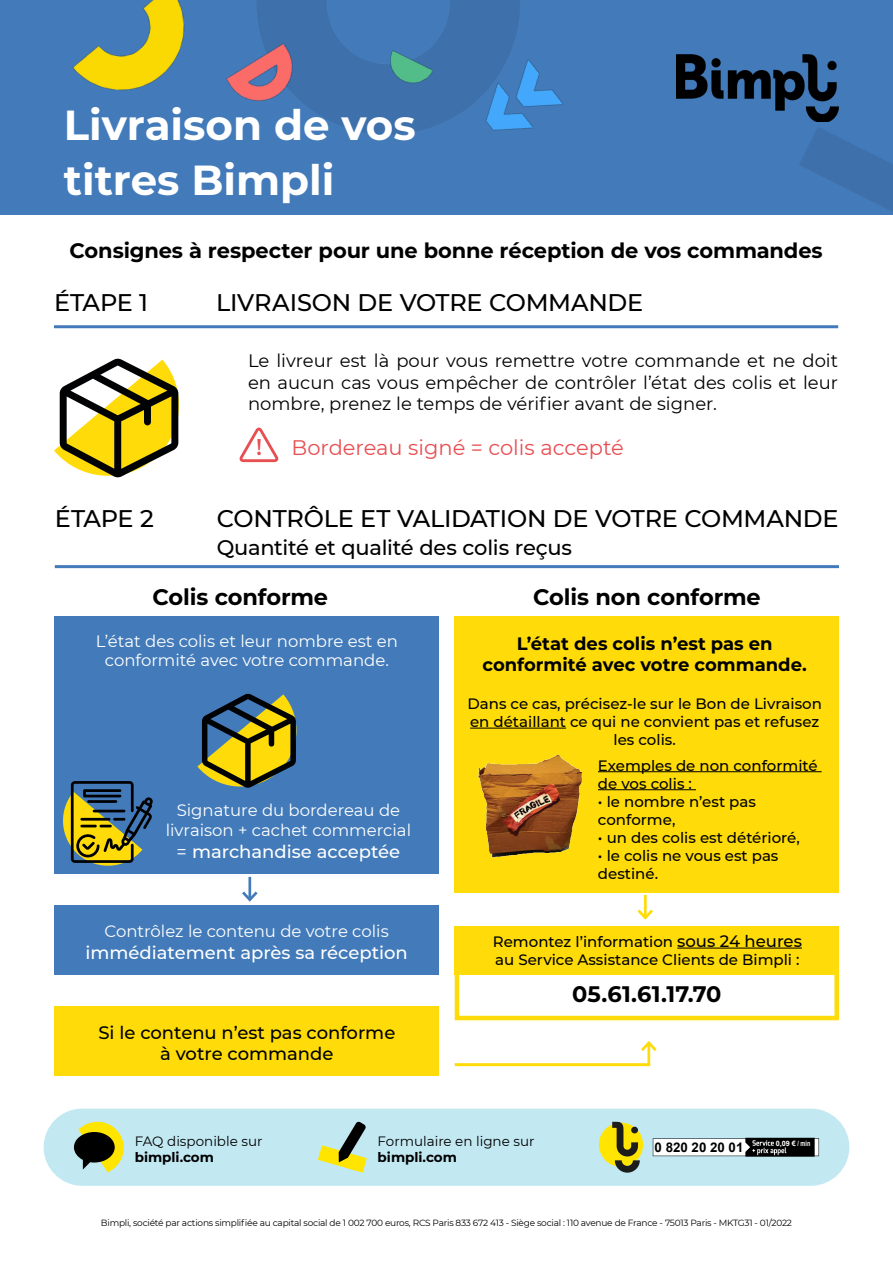
<style>
.page{position:relative;width:893px;height:1263px;background:#fff}
.page>*{position:absolute;margin:0;border:0;box-sizing:border-box;transform-origin:0 0}
.t1{font:700 42px/55.5px "Montserrat";color:#fff}
.t2{font:500 24px "Montserrat";letter-spacing:-.01em;color:#000}
.t3{font:700 22.5px "Montserrat";letter-spacing:-.005em;color:#000}
.t4{font:700 21px "Montserrat";letter-spacing:-.005em;color:#000}
.t5{font:500 21px "Montserrat";letter-spacing:-.015em;color:#000}
.t6{font:21px "Montserrat";color:#e84f53}
.t7{font:18px/21.6px "Montserrat";color:#000;text-align:justify}
.t8{font:700 18px/21.6px "Montserrat";color:#000;text-align:center}
.t9{font:500 18px "Montserrat";color:#fff}
.t10{font:500 18px/21.6px "Montserrat";color:#000;text-align:center}
.t11{font:16.5px/19.8px "Montserrat";color:#fff;text-align:center}
.t12{font:500 15px/18px "Montserrat";color:#000}
.t13{font:13.5px "Montserrat";color:#000}
.t14{font:700 13.5px "Montserrat";color:#000}
.t15{font:700 13.35px "Arial";color:#000}
.t16{font:9px "Montserrat";letter-spacing:-.025em;color:#000}
.t17{font:700 7.35px "Arial";color:#fff}
.s1{font-family:"Archer";font-weight:700;font-size:24.3px}
.s2{font-weight:400}
.s3{font-size:16.5px}
</style>
<div class="page">
<div style="left:0;top:0;width:893px;height:215px;background:#437bba"></div>
<img style="left:676px;top:54px;width:161px;height:45px">
<img style="left:226px;top:22px;width:87px;height:89px">
<img style="left:377px;top:38px;width:62px;height:57px">
<img style="left:72px;top:0;width:113px;height:91px">
<img style="left:468px;top:54px;width:96px;height:77px">
<img style="left:761px;top:66px;width:132px;height:146px">
<div style="left:455px;top:926px;width:384px;height:94px;border:4px solid #fedb09"></div>
<hr style="left:54px;top:325px;width:784px;height:3px;background:#437bba">
<svg style="left:239px;top:427px;width:40px;height:36px"></svg>
<hr style="left:55px;top:565px;width:784px;height:3px;background:#437bba">
<div style="left:55px;top:616px;width:384px;height:257px;background:#437bba"></div>
<div style="left:455px;top:616px;width:384px;height:277px;background:#fedb09"></div>
<div style="left:55px;top:905px;width:384px;height:69px;background:#437bba"></div>
<div style="left:55px;top:1006px;width:384px;height:69px;background:#fedb09"></div>
<hr style="left:248px;top:877px;width:3px;height:23px;background:#437bba">
<svg style="left:242px;top:888px;width:16px;height:14px"></svg>
<img style="left:478px;top:754px;width:105px;height:104px">
<hr style="left:470px;top:728px;width:96px;height:1px;background:#000">
<hr style="left:598px;top:771px;width:224px;height:1px;background:#000">
<hr style="left:598px;top:789px;width:98px;height:1px;background:#000">
<div style="left:455px;top:926px;width:384px;height:48px;background:#fedb09"></div>
<hr style="left:677px;top:948px;width:125px;height:1px;background:#000">
<hr style="left:644px;top:895px;width:3px;height:23px;background:#fedb09">
<svg style="left:637px;top:907px;width:16px;height:13px"></svg>
<hr style="left:647px;top:1043px;width:3px;height:23px;background:#fedb09">
<svg style="left:641px;top:1041px;width:16px;height:13px"></svg>
<hr style="left:455px;top:1063px;width:195px;height:3px;background:#fedb09">
<svg style="left:54px;top:359px;width:125px;height:119px"></svg>
<svg style="left:197px;top:694px;width:100px;height:94px"></svg>
<svg style="left:63px;top:781px;width:90px;height:85px"></svg>
<div style="left:44px;top:1108px;width:805px;height:78px;background:#c2e8f2;border-radius:39px"></div>
<svg style="left:74px;top:1122px;width:50px;height:50px"></svg>
<svg style="left:318px;top:1122px;width:49px;height:50px"></svg>
<svg style="left:653px;top:1138px;width:166px;height:18px;background:#989898"></svg>
<div style="left:599px;top:1122px;width:44px;height:45px;background:#ffe500;border-radius:50%"></div>
<svg style="left:612px;top:1122px;width:28px;height:50px"></svg>
<h1 class="t1" style="left:64px;top:95px;width:353px">Livraison de vos titres Bimpli</h1>
<h3 class="t4" style="left:69px;top:235px;width:755px">Consignes à respecter pour une bonne réception de vos commandes</h3>
<h2 class="t2" style="left:54px;top:285px;width:96px">ÉTAPE 1</h2>
<h2 class="t2" style="left:216px;top:285px;width:429px">LIVRAISON DE VOTRE COMMANDE</h2>
<p class="t7" style="left:248px;top:349px;width:592px">Le livreur est là pour vous remettre votre commande et ne doit en aucun cas vous empêcher de contrôler l’état des colis et leur nombre, prenez le temps de vérifier avant de signer.</p>
<h3 class="t6" style="left:256px;top:433px;width:369px"><span class="s1">!</span> Bordereau signé = colis accepté</h3>
<h2 class="t2" style="left:55px;top:501px;width:101px">ÉTAPE 2</h2>
<h2 class="t2" style="left:217px;top:501px;width:623px">CONTRÔLE ET VALIDATION DE VOTRE COMMANDE</h2>
<h3 class="t5" style="left:217px;top:533px;width:357px">Quantité et qualité des colis reçus</h3>
<h3 class="t3" style="left:152px;top:581px;width:177px">Colis conforme</h3>
<h3 class="t3" style="left:533px;top:581px;width:229px">Colis non conforme</h3>
<p class="t11" style="left:96px;top:630px;width:304px">L’état des colis et leur nombre est en conformité avec votre commande.</p>
<p class="t8" style="left:483px;top:631px;width:326px">L’état des colis n’est pas en conformité avec votre commande.</p>
<p class="t12" style="left:467px;top:694px;width:356px;text-align:center">Dans ce cas, précisez-le sur le Bon de Livraison en détaillant ce qui ne convient pas et refusez les colis.</p>
<p class="t12" style="left:598px;top:756px;width:221px">Exemples de non conformité de vos colis :</p>
<p class="t12" style="left:598px;top:792px;width:159px">• le nombre n’est pas conforme,</p>
<p class="t12" style="left:598px;top:828px;width:203px">• un des colis est détérioré,</p>
<p class="t12" style="left:598px;top:846px;width:182px">• le colis ne vous est pas destiné.</p>
<p class="t11" style="left:166px;top:800px;width:247px">Signature du bordereau de livraison + cachet commercial</p>
<p class="t9" style="left:177px;top:839px;width:225px"><span class="s2">=</span> marchandise acceptée</p>
<p class="t11" style="left:105px;top:921px;width:286px">Contrôlez le contenu de votre colis</p>
<p class="t9" style="left:85px;top:939px;width:324px">immédiatement après sa réception</p>
<p class="t10" style="left:98px;top:1021px;width:298px">Si le contenu n’est pas conforme à votre commande</p>
<p class="t12" style="left:493px;top:932px;width:311px">Remontez l’information <span class="s3">sous 24 heures </span>au Service Assistance Clients de Bimpli :</p>
<h3 class="t3" style="left:572px;top:978px;width:151px">05.61.61.17.70</h3>
<p class="t13" style="left:135px;top:1131px;width:129px">FAQ disponible sur</p>
<p class="t14" style="left:135px;top:1147px;width:81px">bimpli.com</p>
<p class="t13" style="left:378px;top:1131px;width:158px">Formulaire en ligne sur</p>
<p class="t14" style="left:378px;top:1147px;width:81px">bimpli.com</p>
<p class="t15" style="left:655px;top:1138px;width:90px">0 820 20 20 01</p>
<p class="t17" style="left:776px;top:1138px;width:36px">0,09 € / min</p>
<p class="t16" style="left:101px;top:1216px;width:693px">Bimpli, société par actions simplifiée au capital social de 1 002 700 euros, RCS Paris 833 672 413 - Siège social : 110 avenue de France - 75013 Paris - MKTG31 - 01/2022</p>
</div>
